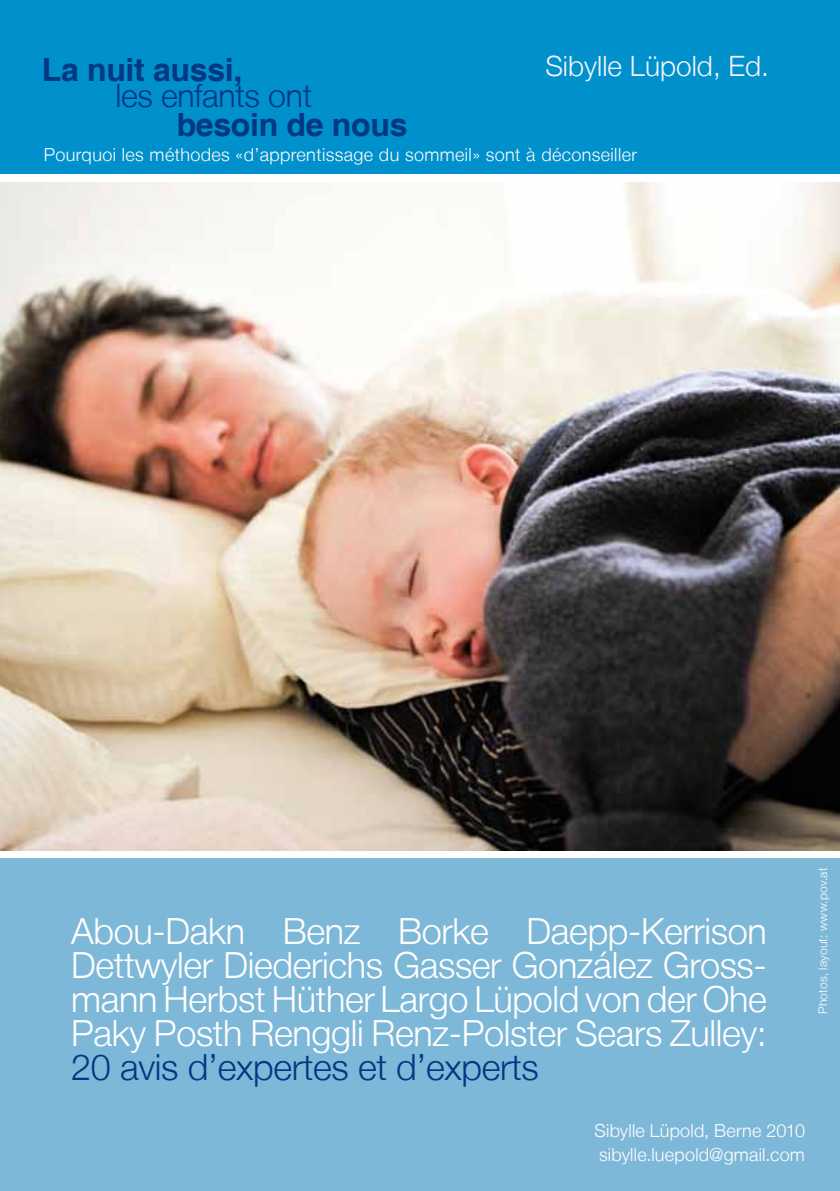
<style>
.page{position:relative;width:840px;height:1191px;background:#fff}
.page>*{position:absolute;margin:0;border:0;box-sizing:border-box;transform-origin:0 0}
.t1{font:300 36px/34px "Helvetica Neue LT";letter-spacing:-.01em;color:#fff;text-align:justify}
.t2{font:300 36px "Helvetica Neue LT";letter-spacing:-.01em;color:#003882}
.t3{font:700 32px "Helvetica";letter-spacing:-.01em;color:#003882}
.t4{font:300 32px "Helvetica Neue LT";letter-spacing:-.01em;color:#003882}
.t5{font:300 28px "Helvetica Neue LT";color:#f4f4f5}
.t6{font:300 18px "Helvetica Neue LT";letter-spacing:.02em;color:#fdfdfd}
.t7{font:300 18px/23.6px "Helvetica Neue LT";letter-spacing:.01em;color:#fff}
.t8{font:300 12px "Helvetica Neue LT";letter-spacing:.025em;color:#fff}
</style>
<div class="page">
<div style="left:0;top:858px;width:839px;height:333px;background:#7eb8d8"></div>
<div style="left:0;top:0;width:839px;height:173px;background:#0090cc"></div>
<img style="left:0;top:182px;width:839px;height:668px">
<p class="t5" style="left:545px;top:49px;width:225px">Sibylle Lüpold, Ed.</p>
<p class="t3" style="left:42px;top:50px;width:202px">La nuit aussi,</p>
<p class="t4" style="left:115px;top:76px;width:198px">les enfants ont</p>
<p class="t3" style="left:177px;top:105px;width:232px">besoin de nous</p>
<p class="t6" style="left:44px;top:143px;width:594px">Pourquoi les méthodes «d’apprentissage du sommeil» sont à déconseiller</p>
<p class="t1" style="left:71px;top:913px;width:697px">Abou-Dakn Benz Borke Daepp-Kerrison Dettwyler Diederichs Gasser González Gross&shy;mann Herbst Hüther Largo Lüpold von der Ohe Paky Posth Renggli Renz-Polster Sears Zulley:</p>
<p class="t2" style="left:71px;top:1045px;width:469px">20 avis d’expertes et d’experts</p>
<p class="t7" style="left:594px;top:1118px;width:212px">Sibylle Lüpold, Berne 2010 sibylle.luepold@gmail.com</p>
<p class="t8" style="left:814px;top:1014px;width:148px;rotate:-90deg">Photos, layout: www.pov.at</p>
</div>
